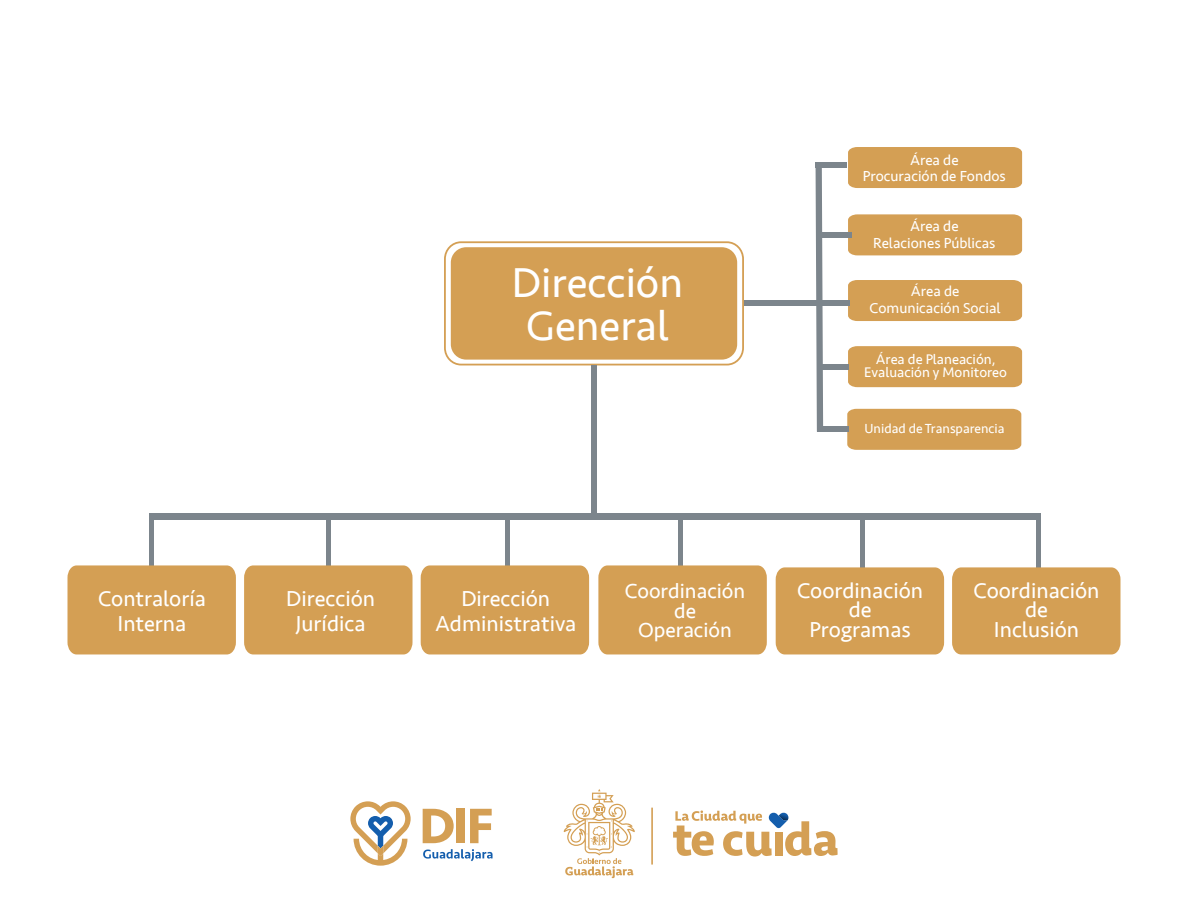
<style>
.page{position:relative;width:1188px;height:918px;background:#fff}
.page>*{position:absolute;margin:0;border:0;box-sizing:border-box;transform-origin:0 0}
.t1{font:42.9px/42.9px "Seravek";color:#fff;text-align:center}
.t2{font:22.2px/19.5px "Seravek";color:#fff;text-align:center}
.t3{font:21.3px/19.5px "Seravek";color:#fff;text-align:center}
.t4{font:14.85px/16.8px "Seravek";color:#fff;text-align:center}
.t5{font:14.4px/13px "Seravek";color:#fff;text-align:center}
.t6{font:13.5px "Seravek";color:#fff}
</style>
<div class="page">
<svg style="left:444px;top:241px;width:300px;height:124px;background:#d8a966"></svg>
<div style="left:591px;top:365px;width:6px;height:151px;background:#7c858c"></div>
<div style="left:744px;top:301px;width:75px;height:5px;background:#7c858c"></div>
<div style="left:149px;top:514px;width:887px;height:6px;background:#7c858c"></div>
<svg style="left:816px;top:168px;width:7px;height:263px;background:#8b9299"></svg>
<div style="left:149px;top:514px;width:5px;height:82px;background:#7c858c"></div>
<div style="left:326px;top:516px;width:5px;height:82px;background:#7c858c"></div>
<div style="left:505px;top:516px;width:5px;height:82px;background:#7c858c"></div>
<div style="left:678px;top:516px;width:5px;height:82px;background:#7c858c"></div>
<div style="left:860px;top:514px;width:5px;height:82px;background:#7c858c"></div>
<div style="left:1036px;top:514px;width:5px;height:82px;background:#7c858c"></div>
<div style="left:68px;top:565px;width:168px;height:89px;background:#d49f54"></div>
<div style="left:244px;top:565px;width:169px;height:89px;background:#d49f54"></div>
<div style="left:421px;top:565px;width:168px;height:89px;background:#d49f54"></div>
<div style="left:598px;top:565px;width:169px;height:89px;background:#d49f54"></div>
<div style="left:776px;top:567px;width:168px;height:87px;background:#d49f54"></div>
<div style="left:952px;top:567px;width:168px;height:87px;background:#d49f54"></div>
<div style="left:848px;top:147px;width:174px;height:41px;background:#d49f54"></div>
<div style="left:848px;top:214px;width:174px;height:41px;background:#d49f54"></div>
<div style="left:848px;top:280px;width:174px;height:41px;background:#d49f54"></div>
<div style="left:848px;top:346px;width:174px;height:41px;background:#d49f54"></div>
<div style="left:847px;top:409px;width:174px;height:41px;background:#d49f54"></div>
<div style="left:816px;top:162px;width:31px;height:6px;background:#7c858c"></div>
<div style="left:820px;top:232px;width:32px;height:6px;background:#7c858c"></div>
<div style="left:819px;top:301px;width:31px;height:5px;background:#7c858c"></div>
<div style="left:817px;top:364px;width:32px;height:5px;background:#7c858c"></div>
<div style="left:817px;top:426px;width:32px;height:6px;background:#7c858c"></div>
<svg style="left:423px;top:809px;width:31px;height:34px"></svg>
<div style="left:457px;top:809px;width:8px;height:34px;background:#d49f54"></div>
<svg style="left:470px;top:809px;width:22px;height:34px"></svg>
<svg style="left:423px;top:849px;width:70px;height:12px"></svg>
<svg style="left:350px;top:801px;width:61px;height:65px"></svg>
<svg style="left:673px;top:810px;width:165px;height:47px"></svg>
<svg style="left:564px;top:789px;width:71px;height:89px"></svg>
<hr style="left:651px;top:808px;width:2px;height:57px;background:#d49f54">
<h1 class="t1" style="left:512px;top:261px;width:173px">Dirección<br>General</h1>
<p class="t4" style="left:863px;top:151px;width:144px">Área de<br>Procuración de Fondos</p>
<p class="t4" style="left:873px;top:218px;width:124px">Área de<br>Relaciones Públicas</p>
<p class="t4" style="left:870px;top:283px;width:132px">Área de<br>Comunicación Social</p>
<p class="t5" style="left:864px;top:353px;width:144px">Área de Planeación,<br>Evaluación y Monitoreo</p>
<p class="t6" style="left:865px;top:418px;width:142px">Unidad de Transparencia</p>
<p class="t2" style="left:98px;top:586px;width:109px;line-height:25px">Contraloría<br>Interna</p>
<p class="t2" style="left:286px;top:586px;width:90px;line-height:25px">Dirección<br>Jurídica</p>
<p class="t2" style="left:435px;top:586px;width:143px;line-height:25px">Dirección<br>Administrativa</p>
<p class="t3" style="left:625px;top:581px;width:122px">Coordinación de<br>Operación</p>
<p class="t2" style="left:797px;top:581px;width:127px">Coordinación de<br>Programas</p>
<p class="t2" style="left:974px;top:581px;width:127px">Coordinación de<br>Inclusión</p>
</div>
